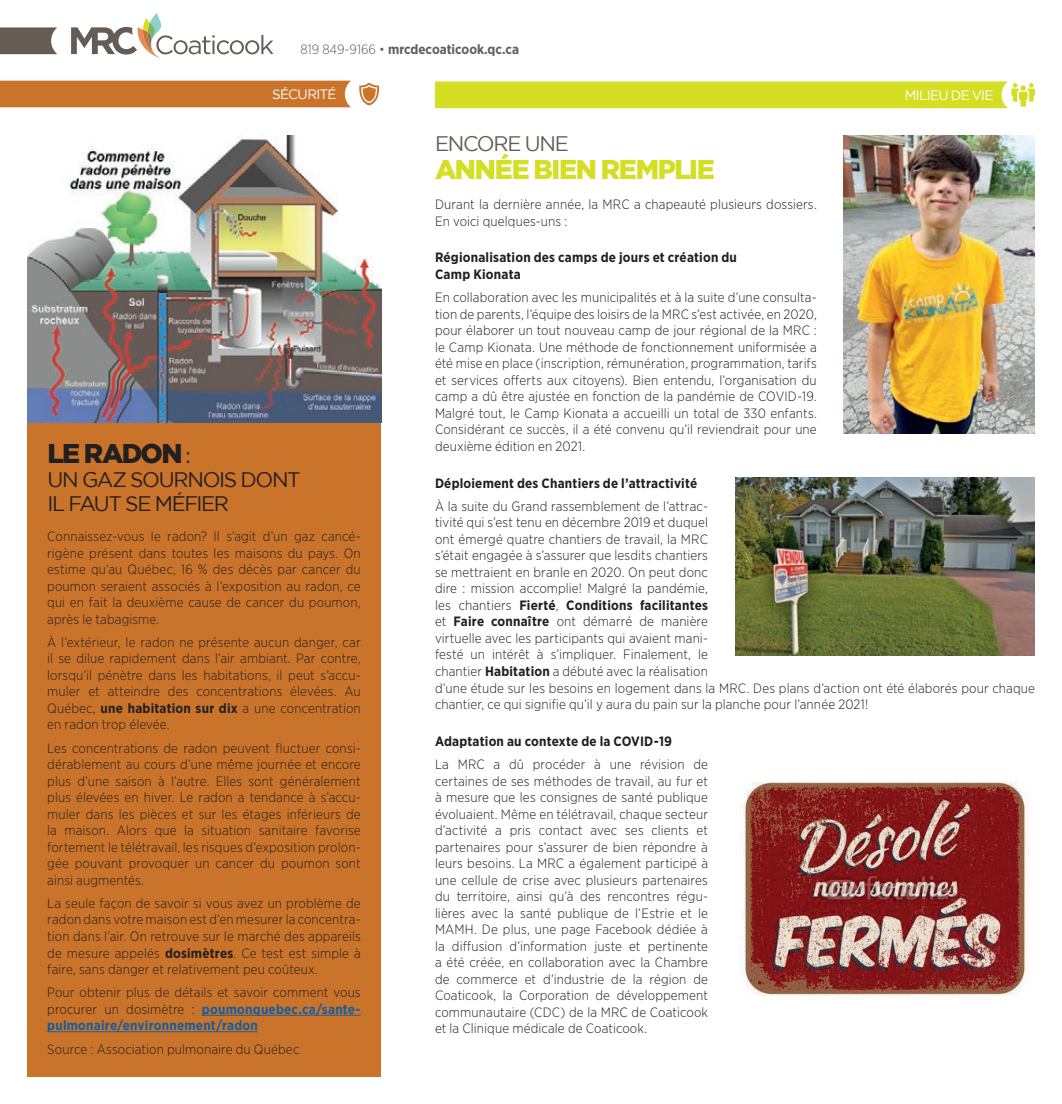
<style>
.page{position:relative;width:1062px;height:1104px;background:#fff}
.page>*{position:absolute;margin:0;border:0;box-sizing:border-box;transform-origin:0 0}
.t1{font:900 27px "Gotham";letter-spacing:-.045em;color:#d4de23}
.t2{font:900 27px "Gotham";letter-spacing:-.065em;color:#231f20}
.t3{font:21px/24px "Gotham";letter-spacing:-.065em;color:#231f20}
.t4{font:21px "Gotham";letter-spacing:-.06em;color:#655c56}
.t5{font:300 13.5px/16.5px "Gotham Narrow";letter-spacing:.01em;color:#231f20;text-align:justify}
.t6{font:700 13.5px/16.5px "Gotham Narrow";letter-spacing:.015em;color:#231f20}
.t7{font:700 13.5px "Gotham Narrow";color:#655c56}
.t8{font:13.5px "Gotham";letter-spacing:-.045em;color:#fff}
.s1{font-weight:300}
.s2{font-weight:400;font-size:21px}
.s3{font-weight:700}
.s4{font-weight:700;color:#175d9e}
</style>
<div class="page">
<svg style="left:71px;top:13px;width:202px;height:45px"></svg>
<svg style="left:0;top:27px;width:57px;height:27px;background:#726964"></svg>
<div style="left:0;top:81px;width:351px;height:26px;background:#ca742b"></div>
<svg style="left:359px;top:82px;width:21px;height:23px"></svg>
<div style="left:27px;top:423px;width:354px;height:653px;background:#ca742b"></div>
<hr style="left:202px;top:1014px;width:159px;height:1px;background:#175d9e">
<hr style="left:47px;top:1031px;width:211px;height:1px;background:#175d9e">
<img style="left:27px;top:135px;width:354px;height:288px">
<svg style="left:435px;top:81px;width:600px;height:27px;background:#d6df2e"></svg>
<img style="left:844px;top:135px;width:191px;height:298px">
<img style="left:735px;top:477px;width:300px;height:178px">
<img style="left:740px;top:781px;width:290px;height:215px">
<p class="t7" style="left:300px;top:41px;width:220px"><span class="s1">819 849-9166 •</span> mrcdecoaticook.qc.ca</p>
<p class="t8" style="left:272px;top:87px;width:66px">SÉCURITÉ</p>
<p class="t8" style="left:905px;top:87px;width:90px">MILIEU DE VIE</p>
<h1 class="t2" style="left:47px;top:437px;width:145px">LE RADON <span class="s2">:</span></h1>
<h2 class="t3" style="left:47px;top:467px;width:255px">UN GAZ SOURNOIS DONT<br>IL FAUT SE MÉFIER</h2>
<p class="t5" style="left:47px;top:527px;width:315px">Connaissez-vous le radon? Il s’agit d’un gaz cancé&shy;rigène présent dans toutes les maisons du pays. On estime qu’au Québec, 16 % des décès par cancer du poumon seraient associés à l’exposition au radon, ce qui en fait la deuxième cause de cancer du poumon, après le tabagisme.</p>
<p class="t5" style="left:47px;top:633px;width:315px">À l’extérieur, le radon ne présente aucun danger, car il se dilue rapidement dans l’air ambiant. Par contre, lorsqu’il pénètre dans les habitations, il peut s’accu&shy;muler et atteindre des concentrations élevées. Au Québec, <span class="s3">une habitation sur dix</span> a une concentration en radon trop élevée.</p>
<p class="t5" style="left:47px;top:739px;width:315px">Les concentrations de radon peuvent fluctuer consi&shy;dérablement au cours d’une même journée et encore plus d’une saison à l’autre. Elles sont généralement plus élevées en hiver. Le radon a tendance à s’accu&shy;muler dans les pièces et sur les étages inférieurs de la maison. Alors que la situation sanitaire favorise fortement le télétravail, les risques d’exposition prolon&shy;gée pouvant provoquer un cancer du poumon sont ainsi augmentés.</p>
<p class="t5" style="left:47px;top:894px;width:315px">La seule façon de savoir si vous avez un problème de radon dans votre maison est d’en mesurer la concentra&shy;tion dans l’air. On retrouve sur le marché des appareils de mesure appelés <span class="s3">dosimètres</span>. Ce test est simple à faire, sans danger et relativement peu coûteux.</p>
<p class="t5" style="left:47px;top:983px;width:315px">Pour obtenir plus de détails et savoir comment vous procurer un dosimètre : <span class="s4">poumonquebec.ca/sante&shy;pulmonaire/environnement/radon</span></p>
<p class="t5" style="left:47px;top:1039px;width:254px">Source : Association pulmonaire du Québec</p>
<h2 class="t4" style="left:435px;top:131px;width:135px">ENCORE UNE</h2>
<h1 class="t1" style="left:435px;top:154px;width:281px">ANNÉE BIEN REMPLIE</h1>
<p class="t5" style="left:435px;top:196px;width:383px">Durant la dernière année, la MRC a chapeauté plusieurs dossiers.<br>En voici quelques-uns :</p>
<p class="t6" style="left:435px;top:249px;width:304px">Régionalisation des camps de jours et création du<br>Camp Kionata</p>
<p class="t5" style="left:435px;top:289px;width:383px">En collaboration avec les municipalités et à la suite d’une consulta&shy;tion de parents, l’équipe des loisirs de la MRC s’est activée, en 2020, pour élaborer un tout nouveau camp de jour régional de la MRC : le Camp Kionata. Une méthode de fonctionnement uniformisée a été mise en place (inscription, rémunération, programmation, tarifs et services offerts aux citoyens). Bien entendu, l’organisation du camp a dû être ajustée en fonction de la pandémie de COVID-19.<br>Malgré tout, le Camp Kionata a accueilli un total de 330 enfants.<br>Considérant ce succès, il a été convenu qu’il reviendrait pour une deuxième édition en 2021.</p>
<p class="t6" style="left:435px;top:474px;width:264px">Déploiement des Chantiers de l’attractivité</p>
<p class="t5" style="left:435px;top:497px;width:602px;text-align:left">À la suite du Grand rassemblement de l’attrac-<br>tivité qui s’est tenu en décembre 2019 et duquel<br>ont émergé quatre chantiers de travail, la MRC<br>s’était engagée à s’assurer que lesdits chantiers<br>se mettraient en branle en 2020. On peut donc<br>dire : mission accomplie! Malgré la pandémie,<br>les chantiers <span class="s3">Fierté</span>, <span class="s3">Conditions facilitantes<br></span>et <span class="s3">Faire connaître</span> ont démarré de manière<br>virtuelle avec les participants qui avaient mani-<br>festé un intérêt à s’impliquer. Finalement, le<br>chantier <span class="s3">Habitation</span> a débuté avec la réalisation<br>d’une étude sur les besoins en logement dans la MRC. Des plans d’action ont été élaborés pour chaque chantier, ce qui signifie qu’il y aura du pain sur la planche pour l’année 2021!</p>
<p class="t6" style="left:435px;top:732px;width:239px">Adaptation au contexte de la COVID-19</p>
<p class="t5" style="left:435px;top:755px;width:275px">La MRC a dû procéder à une révision de certaines de ses méthodes de travail, au fur et à mesure que les consignes de santé publique évoluaient. Même en télétravail, chaque secteur d’activité a pris contact avec ses clients et partenaires pour s’assurer de bien répondre à leurs besoins. La MRC a également participé à une cellule de crise avec plusieurs partenaires du territoire, ainsi qu’à des rencontres régu&shy;lières avec la santé publique de l’Estrie et le MAMH. De plus, une page Facebook dédiée à la diffusion d’information juste et pertinente a été créée, en collaboration avec la Chambre de commerce et d’industrie de la région de Coaticook, la Corporation de développement communautaire (CDC) de la MRC de Coaticook et la Clinique médicale de Coaticook.</p>
</div>
